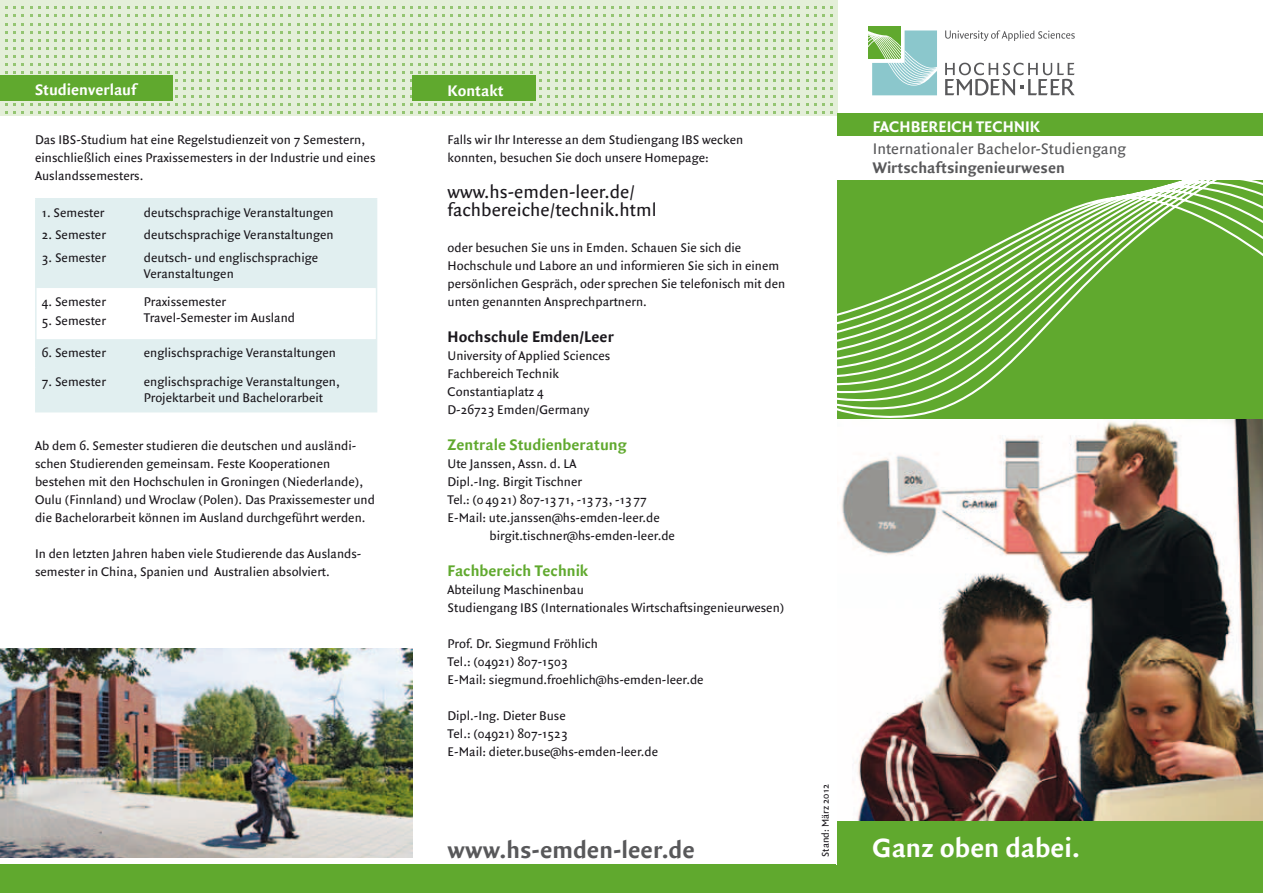
<style>
.page{position:relative;width:1263px;height:893px;background:#fff}
.page>*{position:absolute;margin:0;border:0;box-sizing:border-box;transform-origin:0 0}
.t1{font:700 28.5px "Quadraat Sans";color:#fff}
.t2{font:700 25.5px "Quadraat Sans";color:#58585a}
.t3{font:19.5px/18px "Quadraat Sans";color:#1a171c}
.t4{font:700 16.5px "Quadraat Sans";color:#60a92e}
.t5{font:700 16.5px "Quadraat Sans";color:#fff}
.t6{font:16.5px "Quadraat Sans";color:#58585a}
.t7{font:700 16.5px "Quadraat Sans";color:#58585a}
.t8{font:700 16.5px "Quadraat Sans";color:#1a171c}
.t9{font:13.5px/18px "Quadraat Sans";color:#1a171c}
.t10{font:10.5px "Quadraat Sans";color:#1a171c}
</style>
<div class="page">
<img style="left:0;top:648px;width:412px;height:210px">
<div style="left:37px;top:200px;width:339px;height:211px;background:#e1eff0"></div>
<hr style="left:35px;top:198px;width:103px;height:2px;background:#e1eff0">
<hr style="left:35px;top:200px;width:2px;height:88px;background:#e1eff0">
<hr style="left:138px;top:198px;width:239px;height:2px;background:#e1eff0">
<hr style="left:376px;top:200px;width:1px;height:88px;background:#e1eff0">
<hr style="left:35px;top:288px;width:2px;height:51px;background:#e1eff0">
<hr style="left:35px;top:339px;width:2px;height:29px;background:#e1eff0">
<svg style="left:36px;top:288px;width:341px;height:80px"></svg>
<hr style="left:35px;top:368px;width:2px;height:43px;background:#e1eff0">
<hr style="left:376px;top:368px;width:1px;height:43px;background:#e1eff0">
<hr style="left:35px;top:411px;width:103px;height:1px;background:#e1eff0">
<hr style="left:138px;top:411px;width:239px;height:1px;background:#e1eff0">
<div style="left:0;top:0;width:838px;height:116px;background:#e4efd9"></div>
<svg style="left:5px;top:6px;width:19px;height:11px"></svg>
<svg style="left:30px;top:6px;width:99px;height:11px"></svg>
<svg style="left:135px;top:6px;width:75px;height:11px"></svg>
<svg style="left:216px;top:6px;width:83px;height:11px"></svg>
<svg style="left:305px;top:6px;width:91px;height:11px"></svg>
<svg style="left:402px;top:6px;width:2px;height:11px"></svg>
<svg style="left:5px;top:23px;width:19px;height:91px"></svg>
<svg style="left:30px;top:23px;width:99px;height:91px"></svg>
<svg style="left:135px;top:23px;width:75px;height:91px"></svg>
<svg style="left:216px;top:23px;width:83px;height:91px"></svg>
<svg style="left:305px;top:23px;width:91px;height:91px"></svg>
<svg style="left:402px;top:23px;width:2px;height:91px"></svg>
<svg style="left:410px;top:6px;width:26px;height:11px"></svg>
<svg style="left:442px;top:6px;width:91px;height:11px"></svg>
<svg style="left:539px;top:6px;width:2px;height:11px"></svg>
<svg style="left:547px;top:6px;width:83px;height:11px"></svg>
<svg style="left:636px;top:6px;width:67px;height:11px"></svg>
<svg style="left:709px;top:6px;width:2px;height:11px"></svg>
<svg style="left:717px;top:6px;width:91px;height:11px"></svg>
<svg style="left:814px;top:6px;width:19px;height:11px"></svg>
<svg style="left:410px;top:23px;width:26px;height:91px"></svg>
<svg style="left:442px;top:23px;width:91px;height:91px"></svg>
<svg style="left:539px;top:23px;width:2px;height:91px"></svg>
<svg style="left:547px;top:23px;width:83px;height:91px"></svg>
<svg style="left:636px;top:23px;width:67px;height:91px"></svg>
<svg style="left:709px;top:23px;width:2px;height:91px"></svg>
<svg style="left:717px;top:23px;width:91px;height:91px"></svg>
<svg style="left:814px;top:23px;width:19px;height:91px"></svg>
<div style="left:0;top:76px;width:173px;height:25px;background:#60a92e"></div>
<div style="left:412px;top:76px;width:124px;height:25px;background:#60a92e"></div>
<div style="left:0;top:864px;width:1263px;height:29px;background:#60a92e"></div>
<div style="left:837px;top:113px;width:426px;height:780px;background:#60a92e"></div>
<img style="left:837px;top:420px;width:426px;height:400px">
<svg style="left:868px;top:26px;width:69px;height:69px;background:#a1d0be"></svg>
<svg style="left:945px;top:30px;width:130px;height:11px"></svg>
<svg style="left:945px;top:63px;width:130px;height:33px"></svg>
<svg style="left:838px;top:180px;width:425px;height:240px"></svg>
<div style="left:834px;top:137px;width:429px;height:43px;background:#fff"></div>
<p class="t5" style="left:35px;top:81px;width:103px">Studienverlauf</p>
<p class="t5" style="left:448px;top:81px;width:58px">Kontakt</p>
<p class="t9" style="left:35px;top:131px;width:342px">Das IBS-Studium hat eine Regelstudienzeit von 7 Semestern, einschließlich eines Praxissemesters in der Industrie und eines<br>Auslandssemesters.</p>
<p class="t9" style="left:42px;top:204px;width:64px">1. Semester</p>
<p class="t9" style="left:42px;top:226px;width:66px">2. Semester</p>
<p class="t9" style="left:42px;top:249px;width:66px">3. Semester</p>
<p class="t9" style="left:42px;top:293px;width:66px">4. Semester</p>
<p class="t9" style="left:42px;top:312px;width:66px">5. Semester</p>
<p class="t9" style="left:144px;top:201px;width:191px;line-height:22.5px;text-align:justify">deutschsprachige Veranstaltungen deutschsprachige Veranstaltungen deutsch- und englischsprachige</p>
<p class="t9" style="left:144px;top:265px;width:91px">Veranstaltungen</p>
<p class="t9" style="left:144px;top:294px;width:153px;line-height:16.5px">Praxissemester<br>Travel-Semester im Ausland</p>
<p class="t9" style="left:42px;top:344px;width:66px">6. Semester</p>
<p class="t9" style="left:144px;top:344px;width:194px">englischsprachige Veranstaltungen</p>
<p class="t9" style="left:42px;top:373px;width:66px">7. Semester</p>
<p class="t9" style="left:144px;top:373px;width:197px;line-height:16.5px">englischsprachige Veranstaltungen,<br>Projektarbeit und Bachelorarbeit</p>
<p class="t9" style="left:35px;top:437px;width:341px">Ab dem 6. Semester studieren die deutschen und ausländi&shy;schen Studierenden gemeinsam. Feste Kooperationen bestehen mit den Hochschulen in Groningen (Niederlande), Oulu (Finnland) und Wroclaw (Polen). Das Praxissemester und die Bachelorarbeit können im Ausland durchgeführt werden.</p>
<p class="t9" style="left:35px;top:545px;width:327px">In den letzten Jahren haben viele Studierende das Auslands&shy;semester in China, Spanien und Australien absolviert.</p>
<p class="t9" style="left:448px;top:131px;width:297px">Falls wir Ihr Interesse an dem Studiengang IBS wecken konnten, besuchen Sie doch unsere Homepage:</p>
<h3 class="t3" style="left:448px;top:183px;width:210px">www.hs-emden-leer.de/ fachbereiche/technik.html</h3>
<p class="t9" style="left:448px;top:239px;width:339px">oder besuchen Sie uns in Emden. Schauen Sie sich die Hochschule und Labore an und informieren Sie sich in einem persönlichen Gespräch, oder sprechen Sie telefonisch mit den unten genannten Ansprechpartnern.</p>
<p class="t8" style="left:448px;top:327px;width:168px">Hochschule Emden/Leer</p>
<p class="t9" style="left:448px;top:347px;width:164px">University of Applied Sciences<br>Fachbereich Technik<br>Constantiaplatz 4<br>D-26723 Emden/Germany</p>
<p class="t4" style="left:448px;top:435px;width:181px">Zentrale Studienberatung</p>
<p class="t9" style="left:448px;top:455px;width:131px">Ute Janssen, Assn. d. LA</p>
<p class="t9" style="left:448px;top:473px;width:136px">Dipl.-Ing. Birgit Tischner</p>
<p class="t9" style="left:448px;top:491px;width:201px">Tel.: (0 4921) 807-1371, -13 73, -1377</p>
<p class="t9" style="left:448px;top:509px;width:214px">E-Mail: ute.janssen@hs-emden-leer.de</p>
<p class="t9" style="left:490px;top:527px;width:187px">birgit.tischner@hs-emden-leer.de</p>
<p class="t4" style="left:448px;top:561px;width:142px">Fachbereich Technik</p>
<p class="t9" style="left:448px;top:581px;width:338px">Abteilung Maschinenbau<br>Studiengang IBS (Internationales Wirtschaftsingenieurwesen)</p>
<p class="t9" style="left:448px;top:635px;width:258px">Prof. Dr. Siegmund Fröhlich<br>Tel.: (04921) 807-1503<br>E-Mail: siegmund.froehlich@hs-emden-leer.de</p>
<p class="t9" style="left:448px;top:707px;width:212px">Dipl.-Ing. Dieter Buse<br>Tel.: (04921) 807-1523<br>E-Mail: dieter.buse@hs-emden-leer.de</p>
<p class="t5" style="left:873px;top:117px;width:167px">Fachbereich Technik</p>
<p class="t6" style="left:873px;top:139px;width:255px">Internationaler Bachelor-Studiengang</p>
<p class="t7" style="left:873px;top:159px;width:194px">Wirtschaftsingenieurwesen</p>
<p class="t10" style="left:819px;top:857px;width:74px;rotate:-90deg">Stand: März 2012</p>
<h2 class="t2" style="left:448px;top:835px;width:249px">www.hs-emden-leer.de</h2>
<h1 class="t1" style="left:872px;top:832px;width:209px">Ganz oben dabei.</h1>
</div>
